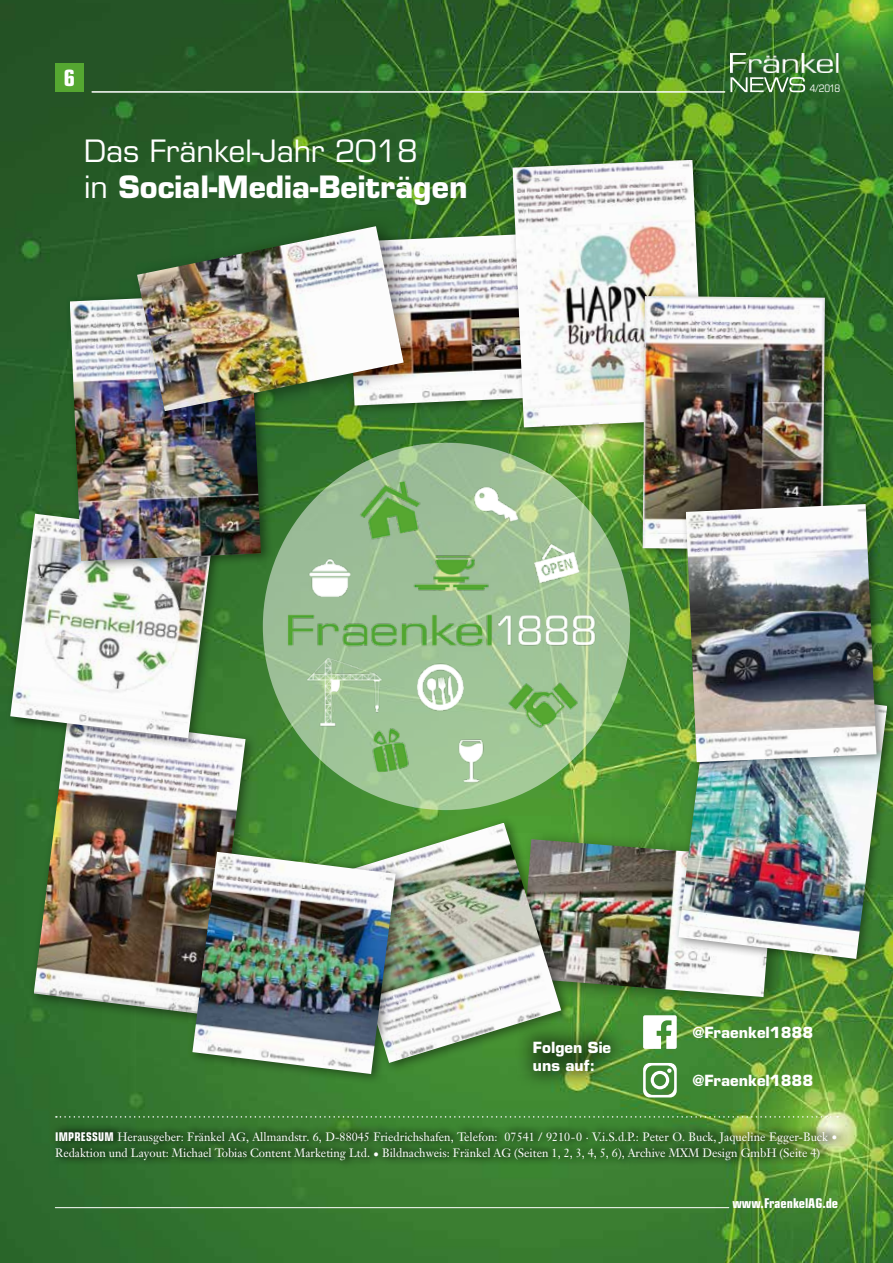
<style>
.page{position:relative;width:893px;height:1263px;background:#fff}
.page>*{position:absolute;margin:0;border:0;box-sizing:border-box;transform-origin:0 0}
.t1{font:700 30px/36px "Eurostile";color:#fff}
.t2{font:700 condensed 22.5px "Eurostile";color:#fff}
.t3{font:700 15px/18px "Eurostile";color:#fff}
.t4{font:700 condensed 13.5px "Eurostile";color:#fff}
.t5{font:12px/16.5px "Janson Text";color:#fff}
.t6{font:condensed 10.35px "Eurostile";color:#fff}
.s1{font-weight:400}
.s2{font-family:"Eurostile";font-weight:700;font-stretch:condensed}
</style>
<div class="page">
<img style="left:0;top:0;width:893px;height:1263px">
<div style="left:511px;top:827px;width:285px;height:189px;background:#000;opacity:.44"></div>
<img style="left:573px;top:839px;width:201px;height:158px">
<div style="left:673px;top:679px;width:220px;height:292px;background:#000;opacity:.44"></div>
<img style="left:678px;top:684px;width:209px;height:275px">
<img style="left:730px;top:53px;width:110px;height:19px">
<svg style="left:730px;top:77px;width:75px;height:15px"></svg>
<hr style="left:92px;top:91px;width:633px;height:2px;background:#fff">
<div style="left:55px;top:63px;width:29px;height:29px;background:#55a731"></div>
<hr style="left:55px;top:1207px;width:674px;height:1px;background:#fff">
<div style="left:51px;top:1123px;width:798px;height:46px;background:#000;opacity:.75"></div>
<svg style="left:56px;top:1116px;width:782px;height:2px;background:#669d59"></svg>
<div style="left:28px;top:712px;width:229px;height:315px;background:#000;opacity:.44"></div>
<img style="left:34px;top:717px;width:212px;height:298px">
<div style="left:327px;top:816px;width:246px;height:257px;background:#000;opacity:.44"></div>
<img style="left:332px;top:823px;width:229px;height:240px">
<div style="left:187px;top:845px;width:221px;height:240px;background:#000;opacity:.44"></div>
<img style="left:192px;top:852px;width:204px;height:222px">
<div style="left:5px;top:508px;width:220px;height:242px;background:#000;opacity:.44"></div>
<img style="left:10px;top:514px;width:203px;height:224px">
<img style="left:263px;top:443px;width:356px;height:356px">
<div style="left:342px;top:227px;width:205px;height:190px;background:#000;opacity:.44"></div>
<img style="left:425px;top:234px;width:82px;height:171px">
<div style="left:507px;top:153px;width:209px;height:286px;background:#000;opacity:.44"></div>
<img style="left:513px;top:160px;width:191px;height:267px">
<div style="left:637px;top:289px;width:201px;height:272px;background:#000;opacity:.44"></div>
<img style="left:643px;top:296px;width:182px;height:254px">
<div style="left:64px;top:287px;width:209px;height:285px;background:#000;opacity:.44"></div>
<img style="left:70px;top:294px;width:191px;height:267px">
<div style="left:680px;top:497px;width:209px;height:276px;background:#000;opacity:.44"></div>
<img style="left:686px;top:504px;width:190px;height:258px">
<div style="left:128px;top:215px;width:297px;height:215px;background:#000;opacity:.44"></div>
<img style="left:137px;top:226px;width:267px;height:185px">
<svg style="left:643px;top:1015px;width:34px;height:34px"></svg>
<svg style="left:643px;top:1063px;width:34px;height:34px"></svg>
<div style="left:515px;top:1023px;width:113px;height:67px;background:#000;opacity:.75"></div>
<h2 class="t2" style="left:64px;top:64px;width:13px">6</h2>
<h1 class="t1" style="left:84px;top:133px;width:385px"><span class="s1">Das Fränkel-Jahr 2018<br>in</span> Social-Media-Beiträgen</h1>
<p class="t6" style="left:810px;top:82px;width:32px">4/2018</p>
<p class="t3" style="left:533px;top:1038px;width:80px">Folgen Sie uns auf:</p>
<p class="t3" style="left:693px;top:1023px;width:122px">@Fraenkel1888</p>
<p class="t3" style="left:693px;top:1071px;width:122px">@Fraenkel1888</p>
<p class="t5" style="left:55px;top:1128px;width:784px"><span class="s2">IMPRESSUM</span> Herausgeber: Fränkel AG, Allmandstr. 6, D-88045 Friedrichshafen, Telefon: 07541 / 9210-0 · V.i.S.d.P.: Peter O. Buck, Jaqueline Egger-Buck •<br>Redaktion und Layout: Michael Tobias Content Marketing Ltd. • Bildnachweis: Fränkel AG (Seiten 1, 2, 3, 4, 5, 6), Archive MXM Design GmbH (Seite 4)</p>
<p class="t4" style="left:732px;top:1195px;width:107px">www.FraenkelAG.de</p>
</div>
